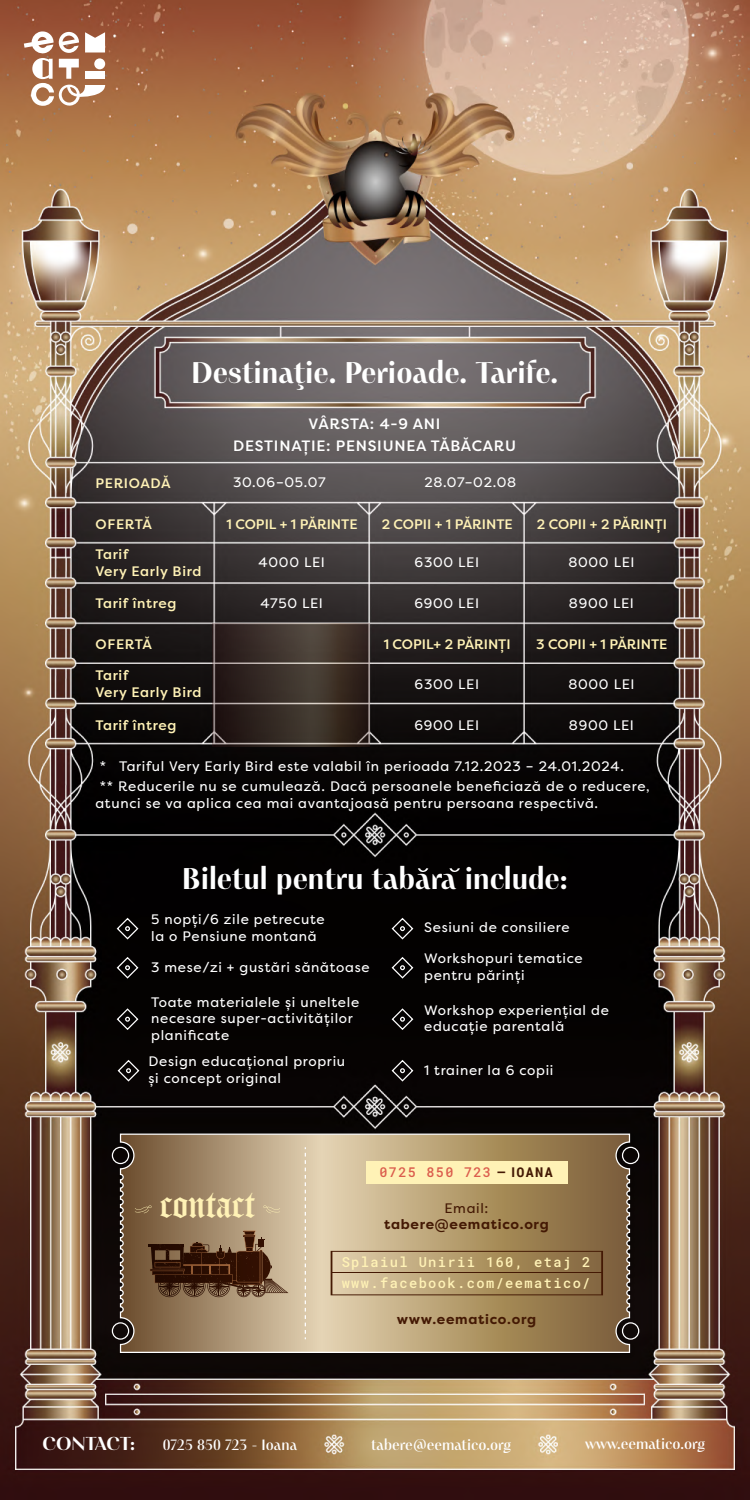
<style>
.page{position:relative;width:750px;height:1500px;background:#fff}
.page>*{position:absolute;margin:0;border:0;box-sizing:border-box;transform-origin:0 0}
.t1{font:41.12px "Carol Gothic";color:#fff2b6}
.t2{font:700 30px "PF Marlet Display";color:#fff}
.t3{font:700 18.75px "PF Marlet Display";color:#fff}
.t4{font:500 15px "PF Marlet Display";color:#fff}
.t5{font:500 15px/21.8px "Filson Pro";letter-spacing:.05em;color:#fff;text-align:center}
.t6{font:13.75px/16.5px "Filson Pro";letter-spacing:.05em;color:#fff}
.t7{font:500 13.75px "Filson Pro";color:#fff2b6}
.t8{font:500 13.75px/16.2px "Filson Pro";letter-spacing:.05em;color:#fff2b6}
.t9{font:500 13.75px/21.1px "Roboto Mono";letter-spacing:.1em;color:#fff2b6}
.t10{font:700 13.75px "Filson Pro";letter-spacing:.05em;color:#441904}
.t11{font:13.75px "Filson Pro";letter-spacing:.05em;color:#441904}
.t12{font:500 13.38px "Roboto Mono";letter-spacing:.1em;color:#db5d4d}
.s1{font-family:"Roboto Condensed";font-weight:700;color:#441904}
</style>
<div class="page">
<img style="left:0;top:0;width:750px;height:1500px">
<svg style="left:212px;top:623px;width:158px;height:124px;background:#3f332d"></svg>
<svg style="left:116px;top:917px;width:23px;height:23px"></svg>
<svg style="left:116px;top:956px;width:23px;height:24px"></svg>
<svg style="left:116px;top:1007px;width:23px;height:24px"></svg>
<svg style="left:391px;top:917px;width:23px;height:23px"></svg>
<svg style="left:391px;top:956px;width:23px;height:24px"></svg>
<svg style="left:391px;top:1007px;width:23px;height:24px"></svg>
<svg style="left:117px;top:1059px;width:23px;height:23px"></svg>
<svg style="left:391px;top:1059px;width:23px;height:23px"></svg>
<svg style="left:418px;top:868px;width:10px;height:4px"></svg>
<svg style="left:449px;top:868px;width:11px;height:4px"></svg>
<div style="left:116px;top:1131px;width:520px;height:229px;background:#0c0705"></div>
<svg style="left:119px;top:1133px;width:512px;height:221px;background:#a9926f"></svg>
<svg style="left:135px;top:1205px;width:17px;height:8px"></svg>
<svg style="left:263px;top:1205px;width:17px;height:8px"></svg>
<hr style="left:148px;top:1244px;width:36px;height:2px;background:#441904">
<hr style="left:150px;top:1269px;width:35px;height:2px;background:#f8b98b">
<svg style="left:151px;top:1231px;width:137px;height:66px;background:#6b4e38"></svg>
<svg style="left:331px;top:1251px;width:272px;height:44px;background:#ac9369"></svg>
<hr style="left:332px;top:1272px;width:270px;height:1px;background:#441904">
<div style="left:366px;top:1162px;width:201px;height:22px;background:#fff2b6"></div>
<svg style="left:305px;top:1147px;width:1px;height:192px"></svg>
<div style="left:622px;top:1147px;width:17px;height:17px;border:1px solid #fff;border-radius:50%"></div>
<div style="left:622px;top:1322px;width:17px;height:18px;border:1px solid #fff;border-radius:50%"></div>
<div style="left:112px;top:1147px;width:17px;height:17px;border:1px solid #fff;border-radius:50%"></div>
<div style="left:112px;top:1322px;width:17px;height:18px;border:1px solid #fff;border-radius:50%"></div>
<svg style="left:24px;top:31px;width:81px;height:75px"></svg>
<h2 class="t2" style="left:192px;top:353px;width:368px">Destinaţie. Perioade. Tarife.</h2>
<p class="t5" style="left:233px;top:413px;width:284px">VÂRSTA: 4-9 ANI<br>DESTINAŢIE: PENSIUNEA TĂBĂCARU</p>
<p class="t8" style="left:95px;top:475px;width:77px">PERIOADĂ</p>
<p class="t6" style="left:233px;top:474px;width:94px">30.06–05.07</p>
<p class="t6" style="left:424px;top:474px;width:93px">28.07–02.08</p>
<p class="t7" style="left:227px;top:515px;width:133px">1 COPIL + 1 PĂRINTE</p>
<p class="t7" style="left:382px;top:515px;width:133px">2 COPII + 1 PĂRINTE</p>
<p class="t7" style="left:537px;top:515px;width:132px">2 COPII + 2 PĂRINŢI</p>
<p class="t7" style="left:96px;top:515px;width:58px">OFERTĂ</p>
<p class="t8" style="left:95px;top:546px;width:108px">Tarif<br>Very Early Bird</p>
<p class="t6" style="left:415px;top:554px;width:66px">6300 LEI</p>
<p class="t6" style="left:259px;top:554px;width:68px">4000 LEI</p>
<p class="t6" style="left:261px;top:595px;width:64px">4750 LEI</p>
<p class="t6" style="left:568px;top:554px;width:68px">8000 LEI</p>
<p class="t8" style="left:95px;top:595px;width:83px">Tarif întreg</p>
<p class="t6" style="left:415px;top:595px;width:66px">6900 LEI</p>
<p class="t6" style="left:569px;top:595px;width:67px">8900 LEI</p>
<p class="t7" style="left:96px;top:635px;width:58px">OFERTĂ</p>
<p class="t7" style="left:384px;top:635px;width:129px">1 COPIL+ 2 PĂRINŢI</p>
<p class="t7" style="left:536px;top:635px;width:133px">3 COPII + 1 PĂRINTE</p>
<p class="t8" style="left:95px;top:667px;width:108px">Tarif<br>Very Early Bird</p>
<p class="t6" style="left:415px;top:675px;width:66px">6300 LEI</p>
<p class="t8" style="left:95px;top:717px;width:83px">Tarif întreg</p>
<p class="t6" style="left:415px;top:717px;width:66px">6900 LEI</p>
<p class="t6" style="left:568px;top:675px;width:68px">8000 LEI</p>
<p class="t6" style="left:569px;top:717px;width:67px">8900 LEI</p>
<p class="t6" style="left:100px;top:756px;width:552px;line-height:20.2px">* Tariful Very Early Bird este valabil în perioada 7.12.2023 – 24.01.2024.<br>** Reducerile nu se cumulează. Dacă persoanele beneficiază de o reducere,</p>
<p class="t6" style="left:95px;top:794px;width:504px">atunci se va aplica cea mai avantajoasă pentru persoana respectivă.</p>
<h2 class="t2" style="left:182px;top:860px;width:387px">Biletul pentru tabara include:</h2>
<p class="t6" style="left:151px;top:911px;width:175px">5 nopţi/6 zile petrecute la o Pensiune montană</p>
<p class="t6" style="left:151px;top:958px;width:220px">3 mese/zi + gustări sănătoase</p>
<p class="t6" style="left:151px;top:993px;width:210px">Toate materialele și uneltele necesare super-activităţilor planificate</p>
<p class="t6" style="left:149px;top:1053px;width:198px">Design educaţional propriu și concept original</p>
<p class="t6" style="left:424px;top:919px;width:147px">Sesiuni de consiliere</p>
<p class="t6" style="left:424px;top:950px;width:160px">Workshopuri tematice pentru părinţi</p>
<p class="t6" style="left:424px;top:1002px;width:186px">Workshop experienţial de educaţie parentală</p>
<p class="t6" style="left:424px;top:1061px;width:131px">1 trainer la 6 copii</p>
<p class="t12" style="left:380px;top:1163px;width:175px">0725 850 723 <span class="s1">— IOANA</span></p>
<h1 class="t1" style="left:160px;top:1178px;width:97px">contact</h1>
<p class="t11" style="left:444px;top:1199px;width:46px">Email:</p>
<p class="t10" style="left:384px;top:1216px;width:166px">tabere@eematico.org</p>
<p class="t9" style="left:342px;top:1251px;width:250px">Splaiul Unirii 160, etaj 2 www.facebook.com/eematico/</p>
<p class="t10" style="left:397px;top:1310px;width:141px">www.eematico.org</p>
<h3 class="t3" style="left:43px;top:1431px;width:94px">CONTACT:</h3>
<p class="t4" style="left:163px;top:1435px;width:136px">0725 850 723 - Ioana</p>
<p class="t4" style="left:371px;top:1435px;width:142px">tabere@eematico.org</p>
<p class="t4" style="left:585px;top:1434px;width:122px">www.eematico.org</p>
</div>
